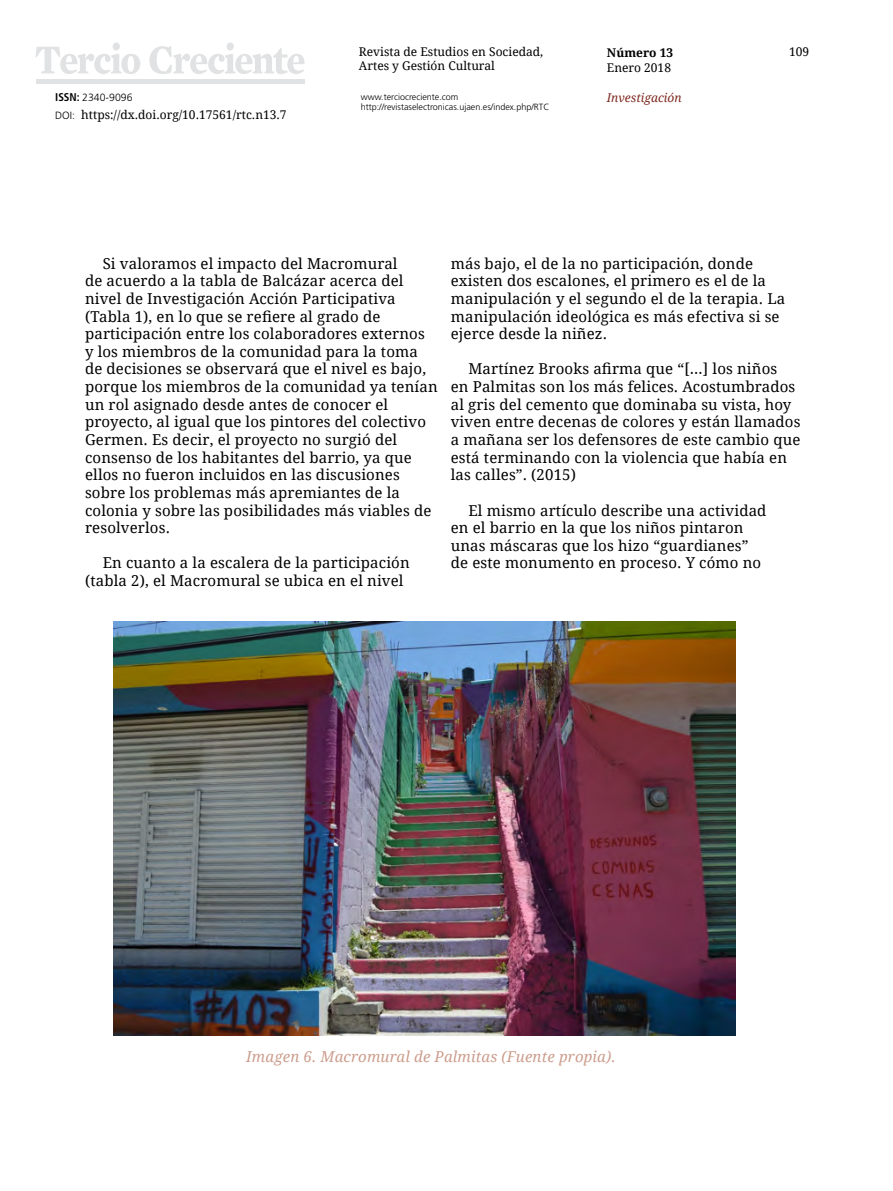
<style>
.page{position:relative;width:893px;height:1191px;background:#fff}
.page>*{position:absolute;margin:0;border:0;box-sizing:border-box;transform-origin:0 0}
.t1{font:15px/17.7px "Droid Serif";letter-spacing:.01em;color:#000}
.t2{font:italic 15px "Droid Serif";letter-spacing:.01em;color:#cc9e8e}
.t3{font:12px "Droid Serif";color:#000}
.t4{font:italic 12px "Droid Serif";color:#7f2920}
.t5{font:700 12px "Droid Serif";color:#000}
.t6{font:300 10.5px "Frutiger LT Std";color:#000}
.t7{font:300 9px/10.8px "Frutiger LT Std";color:#000}
.s1{font-weight:700;font-stretch:condensed;font-size:11.25px}
.s2{font-family:"Frutiger LT Std";font-weight:300;font-size:10.5px}
</style>
<div class="page">
<svg style="left:36px;top:42px;width:269px;height:32px"></svg>
<div style="left:36px;top:79px;width:268px;height:5px;background:#e1e2e3"></div>
<img style="left:113px;top:621px;width:623px;height:414px">
<p class="t6" style="left:55px;top:92px;width:79px"><span class="s1">ISSN:</span> 2340-9096</p>
<p class="t3" style="left:55px;top:106px;width:233px"><span class="s2">DOI:</span> https://dx.doi.org/10.17561/rtc.n13.7</p>
<p class="t3" style="left:359px;top:43px;width:186px">Revista de Estudios en Sociedad,</p>
<p class="t3" style="left:789px;top:44px;width:22px">109</p>
<p class="t3" style="left:359px;top:58px;width:137px">Artes y Gestión Cultural</p>
<p class="t7" style="left:361px;top:91px;width:190px">www.terciocreciente.com http://revistaselectronicas.ujaen.es/index.php/RTC</p>
<p class="t5" style="left:607px;top:44px;width:68px">Número 13</p>
<p class="t3" style="left:607px;top:59px;width:66px">Enero 2018</p>
<p class="t4" style="left:607px;top:89px;width:76px">Investigación</p>
<p class="t1" style="left:85px;top:254px;width:354px;text-indent:18px">Si valoramos el impacto del Macromural<br>de acuerdo a la tabla de Balcázar acerca del nivel de Investigación Acción Participativa (Tabla 1), en lo que se refiere al grado de participación entre los colaboradores externos<br>y los miembros de la comunidad para la toma de decisiones se observará que el nivel es bajo, porque los miembros de la comunidad ya tenían un rol asignado desde antes de conocer el proyecto, al igual que los pintores del colectivo Germen. Es decir, el proyecto no surgió del consenso de los habitantes del barrio, ya que ellos no fueron incluidos en las discusiones sobre los problemas más apremiantes de la colonia y sobre las posibilidades más viables de resolverlos.</p>
<p class="t1" style="left:85px;top:554px;width:326px;text-indent:18px">En cuanto a la escalera de la participación (tabla 2), el Macromural se ubica en el nivel</p>
<p class="t1" style="left:451px;top:254px;width:336px">más bajo, el de la no participación, donde existen dos escalones, el primero es el de la manipulación y el segundo el de la terapia. La manipulación ideológica es más efectiva si se ejerce desde la niñez.</p>
<p class="t1" style="left:451px;top:360px;width:351px;text-indent:18px">Martínez Brooks afirma que “[…] los niños<br>en Palmitas son los más felices. Acostumbrados al gris del cemento que dominaba su vista, hoy viven entre decenas de colores y están llamados a mañana ser los defensores de este cambio que está terminando con la violencia que había en las calles”. (2015)</p>
<p class="t1" style="left:451px;top:501px;width:317px;text-indent:18px">El mismo artículo describe una actividad en el barrio en la que los niños pintaron unas máscaras que los hizo “guardianes” de este monumento en proceso. Y cómo no</p>
<p class="t2" style="left:246px;top:1046px;width:371px">Imagen 6. Macromural de Palmitas (Fuente propia).</p>
</div>
